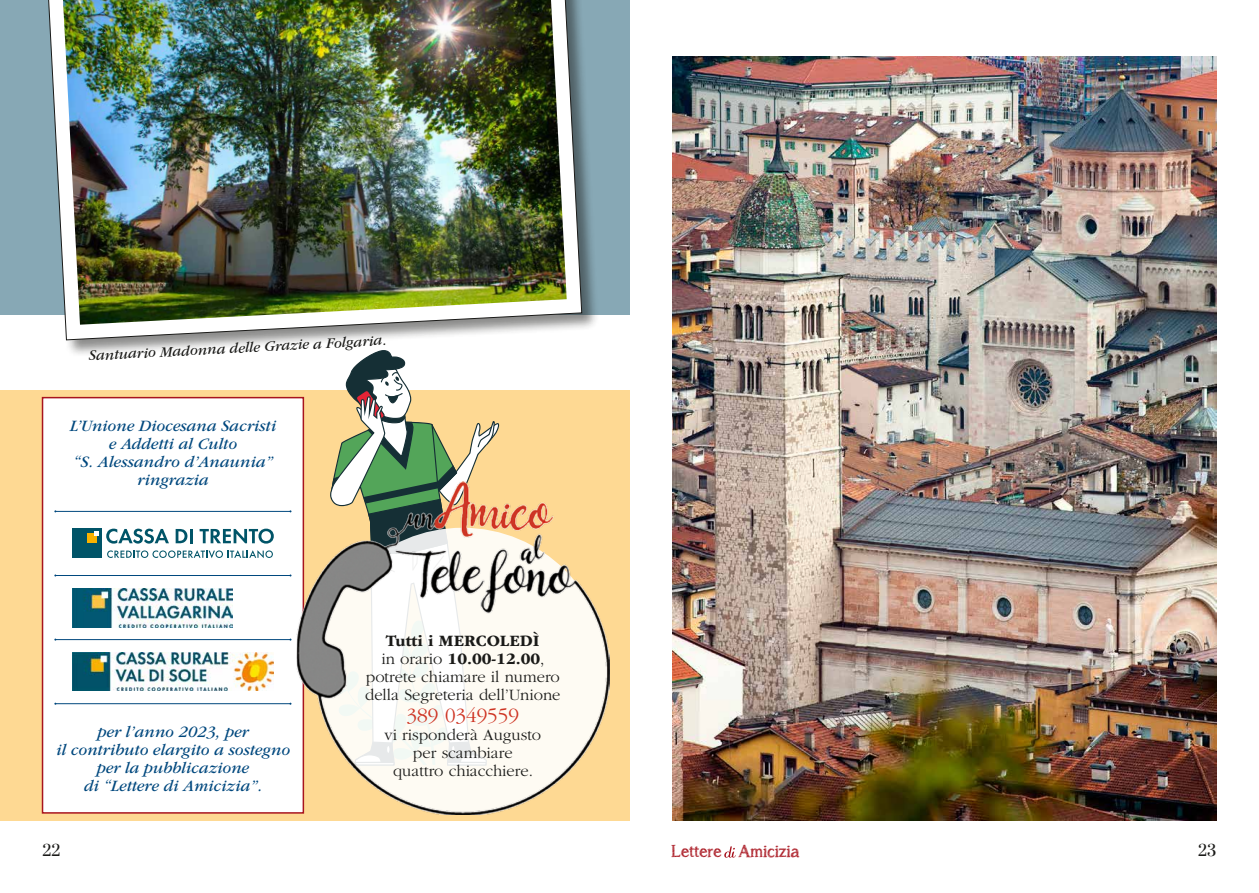
<style>
.page{position:relative;width:1259px;height:893px;background:#fff}
.page>*{position:absolute;margin:0;border:0;box-sizing:border-box;transform-origin:0 0}
.t1{font:300 21.15px "ITC Garamond Std";color:#ce3423}
.t2{font:16.95px "asongforjennifer";color:#a8141e}
.t3{font:italic 16.5px/18px "ITC Garamond Std";color:#00487e;text-align:center}
.t4{font:300 16.5px/18px "ITC Garamond Std";color:#1a1a18;text-align:center}
.t5{font:italic 15px "ITC Garamond Std";color:#1a1a18}
.t6{font:15px "Prata";color:#1a1a18}
.s1{font-weight:700}
</style>
<div class="page">
<div style="left:0;top:390px;width:629px;height:431px;background:#fed993"></div>
<svg style="left:332px;top:358px;width:167px;height:124px"></svg>
<div style="left:43px;top:398px;width:260px;height:415px;background:#fff"></div>
<div style="left:42px;top:397px;width:262px;height:417px;border:2px solid #a8141e"></div>
<img style="left:72px;top:653px;width:202px;height:38px">
<hr style="left:55px;top:575px;width:235px;height:1px;background:#00487e">
<hr style="left:55px;top:703px;width:235px;height:1px;background:#00487e">
<hr style="left:55px;top:639px;width:235px;height:1px;background:#00487e">
<hr style="left:55px;top:511px;width:235px;height:1px;background:#00487e">
<div style="left:72px;top:529px;width:29px;height:29px;background:#005468"></div>
<div style="left:87px;top:533px;width:9px;height:10px;background:#fab200"></div>
<svg style="left:94px;top:531px;width:5px;height:5px"></svg>
<svg style="left:106px;top:529px;width:63px;height:15px"></svg>
<svg style="left:176px;top:529px;width:11px;height:14px"></svg>
<hr style="left:190px;top:529px;width:3px;height:14px;background:#005468">
<svg style="left:200px;top:529px;width:74px;height:15px"></svg>
<svg style="left:107px;top:550px;width:166px;height:8px"></svg>
<img style="left:72px;top:588px;width:160px;height:39px">
<svg style="left:724px;top:846px;width:12px;height:12px"></svg>
<div style="left:0;top:0;width:629px;height:315px;background:#87a8b5"></div>
<div style="left:47px;top:0;width:552px;height:358px;background:#1a1a18;opacity:.5"></div>
<svg style="left:47px;top:0;width:535px;height:340px"></svg>
<img style="left:63px;top:0;width:504px;height:325px">
<img style="left:296px;top:482px;width:313px;height:333px">
<img style="left:672px;top:56px;width:544px;height:765px">
<p class="t5" style="left:88px;top:347px;width:300px;rotate:-3deg">Santuario Madonna delle Grazie a Folgaria.</p>
<p class="t3" style="left:70px;top:417px;width:208px">L’Unione Diocesana Sacristi e Addetti al Culto<br>“S. Alessandro d’Anaunia” ringrazia</p>
<p class="t3" style="left:56px;top:723px;width:235px">per l’anno 2023, per<br>il contributo elargito a sostegno per la pubblicazione<br>di “Lettere di Amicizia”.</p>
<p class="t6" style="left:43px;top:841px;width:20px">22</p>
<p class="t4" style="left:365px;top:632px;width:197px"><span class="s1">Tutti i MERCOLEDÌ<br></span>in orario <span class="s1">10.00-12.00</span>, potrete chiamare il numero della Segreteria dell’Unione</p>
<p class="t1" style="left:407px;top:704px;width:114px">389 0349559</p>
<p class="t4" style="left:384px;top:726px;width:158px">vi risponderà Augusto per scambiare<br>quattro chiacchiere.</p>
<p class="t2" style="left:671px;top:841px;width:129px">Lettere Amicizia</p>
<p class="t6" style="left:1198px;top:841px;width:20px">23</p>
</div>
